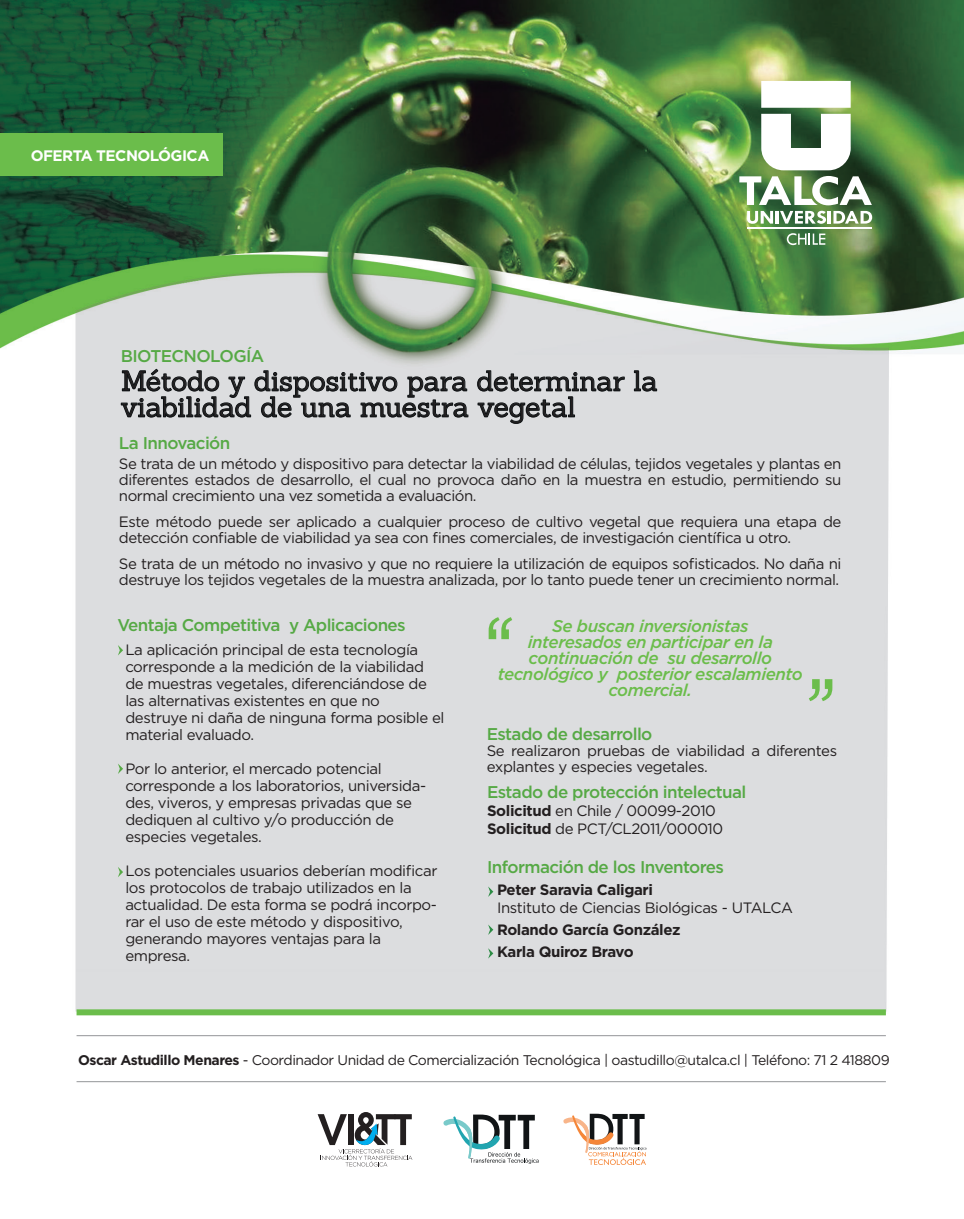
<style>
.page{position:relative;width:964px;height:1219px;background:#fff}
.page>*{position:absolute;margin:0;border:0;box-sizing:border-box;transform-origin:0 0}
.t1{font:28px/26px "Sanchez";letter-spacing:-.005em;color:#231f20}
.t2{font:500 17px "Gotham";letter-spacing:-.035em;color:#56a945}
.t3{font:italic 500 17px/16px "Gotham";letter-spacing:-.025em;color:#6bbd4b;text-align:center}
.t4{font:700 15.2px "Gotham";letter-spacing:-.035em;color:#fff}
.t5{font:15px/17px "Gotham";letter-spacing:-.025em;color:#231f20}
.t6{font:700 15px/22px "Gotham";letter-spacing:-.025em;color:#231f20}
.t7{font:14px "Gotham";letter-spacing:-.035em;color:#231f20}
.s1{font-weight:700}
</style>
<div class="page">
<img style="left:0;top:0;width:964px;height:1167px">
<svg style="left:318px;top:1112px;width:94px;height:54px"></svg>
<svg style="left:443px;top:1114px;width:96px;height:50px"></svg>
<svg style="left:563px;top:1114px;width:83px;height:51px"></svg>
<div style="left:0;top:134px;width:223px;height:42px;background:#6bbd4b"></div>
<svg style="left:761px;top:81px;width:90px;height:89px"></svg>
<svg style="left:739px;top:176px;width:133px;height:29px"></svg>
<svg style="left:747px;top:211px;width:125px;height:13px"></svg>
<svg style="left:787px;top:233px;width:38px;height:12px"></svg>
<hr style="left:747px;top:227px;width:124px;height:1px;background:#fff">
<svg style="left:809px;top:679px;width:23px;height:22px"></svg>
<svg style="left:489px;top:617px;width:23px;height:22px"></svg>
<hr style="left:77px;top:1081px;width:809px;height:1px;background:#939598">
<hr style="left:77px;top:1035px;width:809px;height:1px;background:#939598">
<div style="left:77px;top:1009px;width:809px;height:6px;background:#6bbd4b"></div>
<svg style="left:634px;top:370px;width:23px;height:22px"></svg>
<svg style="left:121px;top:368px;width:347px;height:50px;background:#afb0b2"></svg>
<svg style="left:477px;top:370px;width:148px;height:54px;background:#b7b9bb"></svg>
<svg style="left:488px;top:886px;width:5px;height:11px"></svg>
<svg style="left:488px;top:948px;width:5px;height:11px"></svg>
<svg style="left:488px;top:924px;width:5px;height:11px"></svg>
<svg style="left:118px;top:645px;width:5px;height:10px"></svg>
<svg style="left:118px;top:763px;width:5px;height:11px"></svg>
<svg style="left:118px;top:867px;width:5px;height:10px"></svg>
<p class="t4" style="left:31px;top:145px;width:180px">OFERTA TECNOLÓGICA</p>
<p class="t2" style="left:121px;top:345px;width:145px">BIOTECNOLOGÍA</p>
<h1 class="t1" style="left:121px;top:368px;width:538px">Método y dispositivo para determinar la viabilidad de una muestra vegetal</h1>
<p class="t5" style="left:119px;top:456px;width:724px;line-height:16px;text-align:justify">Se trata de un método y dispositivo para detectar la viabilidad de células, tejidos vegetales y plantas en diferentes estados de desarrollo, el cual no provoca daño en la muestra en estudio, permitiendo su normal crecimiento una vez sometida a evaluación.</p>
<p class="t5" style="left:119px;top:514px;width:724px;line-height:16px">Este método puede ser aplicado a cualquier proceso de cultivo vegetal que requiera una etapa de detección confiable de viabilidad ya sea con fines comerciales, de investigación científica u otro.</p>
<p class="t5" style="left:119px;top:556px;width:724px;line-height:16px">Se trata de un método no invasivo y que no requiere la utilización de equipos sofisticados. No daña ni destruye los tejidos vegetales de la muestra analizada, por lo tanto puede tener un crecimiento normal.</p>
<p class="t2" style="left:119px;top:432px;width:113px">La Innovación</p>
<p class="t2" style="left:117px;top:614px;width:290px">Ventaja Competitiva y Aplicaciones</p>
<p class="t5" style="left:125px;top:640px;width:321px">La aplicación principal de esta tecnología corresponde a la medición de la viabilidad de muestras vegetales, diferenciándose de las alternativas existentes en que no destruye ni daña de ninguna forma posible el material evaluado.</p>
<p class="t5" style="left:125px;top:759px;width:302px">Por lo anterior, el mercado potencial corresponde a los laboratorios, universida&shy;des, viveros, y empresas privadas que se dediquen al cultivo y/o producción de especies vegetales.</p>
<p class="t5" style="left:125px;top:861px;width:314px">Los potenciales usuarios deberían modificar los protocolos de trabajo utilizados en la actualidad. De esta forma se podrá incorpo&shy;rar el uso de este método y dispositivo, generando mayores ventajas para la empresa.</p>
<p class="t3" style="left:498px;top:618px;width:307px">Se buscan inversionistas<br>interesados en participar en la continuación de su desarrollo tecnológico y posterior escalamiento comercial.</p>
<p class="t2" style="left:487px;top:723px;width:167px">Estado de desarrollo</p>
<p class="t5" style="left:487px;top:742px;width:352px;line-height:16px">Se realizaron pruebas de viabilidad a diferentes explantes y especies vegetales.</p>
<p class="t2" style="left:487px;top:781px;width:261px">Estado de protección intelectual</p>
<p class="t5" style="left:487px;top:802px;width:238px;line-height:18px"><span class="s1">Solicitud</span> en Chile / 00099-2010<br><span class="s1">Solicitud</span> de PCT/CL2011/000010</p>
<p class="t2" style="left:487px;top:856px;width:238px">Información de los Inventores</p>
<p class="t6" style="left:497px;top:879px;width:157px">Peter Saravia Caligari</p>
<p class="t5" style="left:497px;top:899px;width:297px">Instituto de Ciencias Biológicas - UTALCA</p>
<p class="t6" style="left:497px;top:919px;width:185px">Rolando García González<br>Karla Quiroz Bravo</p>
<p class="t7" style="left:78px;top:1051px;width:813px"><span class="s1">Oscar Astudillo Menares</span> - Coordinador Unidad de Comercialización Tecnológica | oastudillo@utalca.cl | Teléfono: 71 2 418809</p>
</div>
